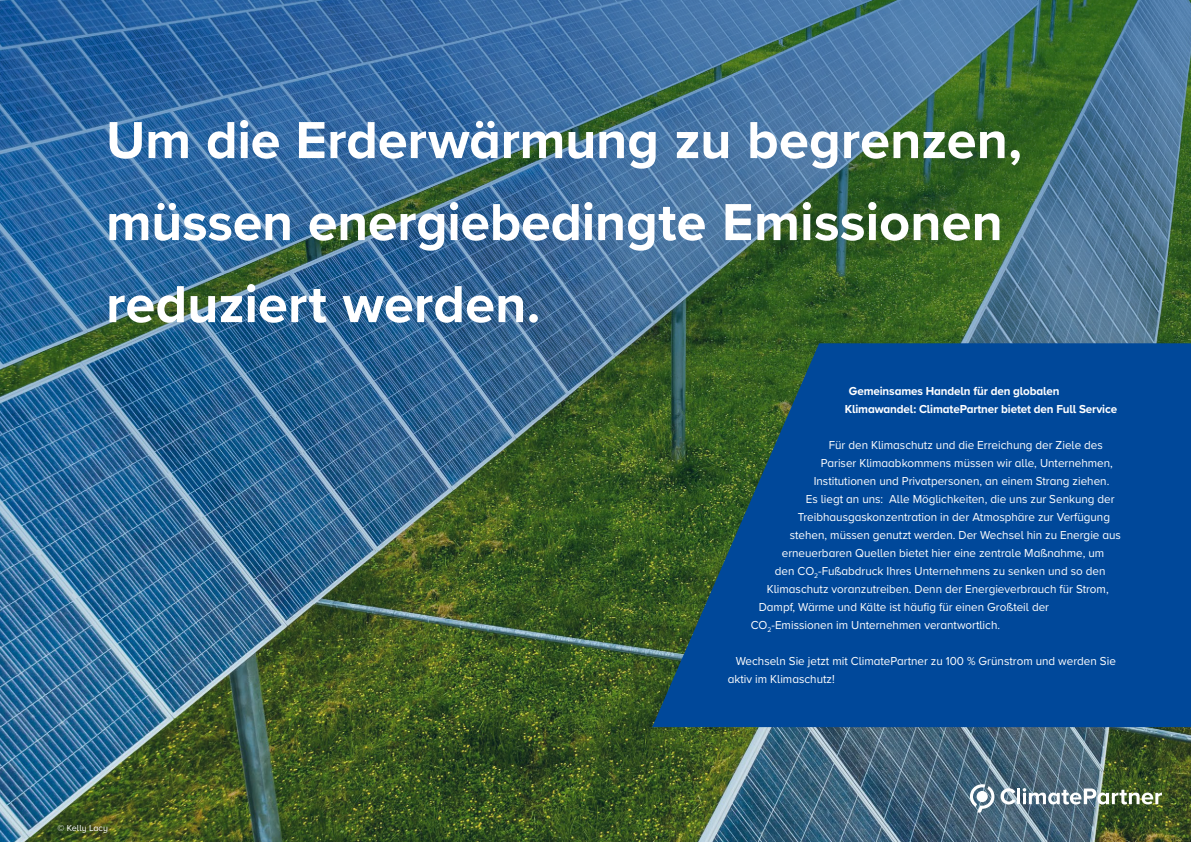
<style>
.page{position:relative;width:1191px;height:842px;background:#fff}
.page>*{position:absolute;margin:0;border:0;box-sizing:border-box;transform-origin:0 0}
.t1{font:700 54px/82px "Proxima Nova A";color:#fff}
.t2{font:12px/18px "Proxima Nova A";color:#fff}
.t3{font:700 12px/18px "Proxima Nova A";letter-spacing:-.01em;color:#fff}
.t4{font:9px "Proxima Nova A";color:#fff}
</style>
<div class="page">
<img style="left:0;top:681px;width:1191px;height:161px">
<img style="left:0;top:0;width:1191px;height:681px">
<svg style="left:652px;top:343px;width:539px;height:384px;background:#084b87"></svg>
<div style="left:53px;top:820px;width:60px;height:18px;background:#000;opacity:.75"></div>
<svg style="left:1000px;top:788px;width:15px;height:16px"></svg>
<hr style="left:1017px;top:788px;width:3px;height:16px;background:#fff">
<svg style="left:1022px;top:788px;width:140px;height:16px"></svg>
<svg style="left:970px;top:784px;width:24px;height:28px"></svg>
<h1 class="t1" style="left:106px;top:98px;width:917px">Um die Erderwärmung zu begrenzen, müssen energiebedingte Emissionen reduziert werden.</h1>
<p class="t4" style="left:57px;top:822px;width:52px">© Kelly Lacy</p>
<p class="t3" style="left:844px;top:382px;width:274px;text-indent:4px">Gemeinsames Handeln für den globalen<br>Klimawandel: ClimatePartner bietet den Full Service</p>
<p class="t2" style="left:828px;top:436px;width:276px">Für den Klimaschutz und die Erreichung der Ziele des</p>
<p class="t2" style="left:820px;top:454px;width:293px">Pariser Klimaabkommens müssen wir alle, Unternehmen,</p>
<p class="t2" style="left:813px;top:472px;width:297px">Institutionen und Privatpersonen, an einem Strang ziehen.</p>
<p class="t2" style="left:805px;top:490px;width:310px">Es liegt an uns: Alle Möglichkeiten, die uns zur Senkung der</p>
<p class="t2" style="left:797px;top:508px;width:314px">Treibhausgaskonzentration in der Atmosphäre zur Verfügung</p>
<p class="t2" style="left:789px;top:526px;width:333px">stehen, müssen genutzt werden. Der Wechsel hin zu Energie aus</p>
<p class="t2" style="left:782px;top:544px;width:324px">erneuerbaren Quellen bietet hier eine zentrale Maßnahme, um</p>
<p class="t2" style="left:775px;top:562px;width:332px">den CO<sub>2</sub>-Fußabdruck Ihres Unternehmens zu senken und so den</p>
<p class="t2" style="left:766px;top:580px;width:343px">Klimaschutz voranzutreiben. Denn der Energieverbrauch für Strom,</p>
<p class="t2" style="left:758px;top:598px;width:292px">Dampf, Wärme und Kälte ist häufig für einen Großteil der</p>
<p class="t2" style="left:750px;top:616px;width:251px">CO<sub>2</sub>-Emissionen im Unternehmen verantwortlich.</p>
<p class="t2" style="left:727px;top:652px;width:389px;text-indent:8px">Wechseln Sie jetzt mit ClimatePartner zu 100 % Grünstrom und werden Sie aktiv im Klimaschutz!</p>
</div>
